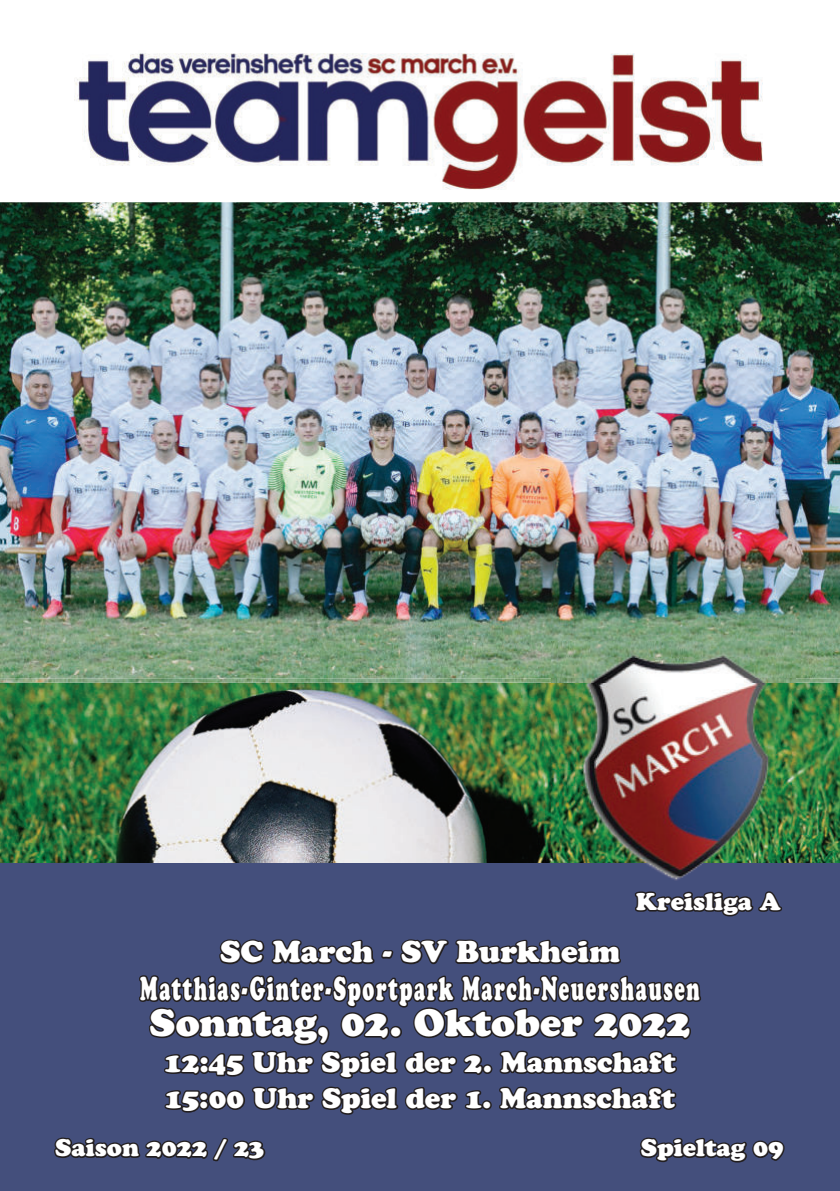
<style>
.page{position:relative;width:840px;height:1191px;background:#fff}
.page>*{position:absolute;margin:0;border:0;box-sizing:border-box;transform-origin:0 0}
.t1{font:38px "Cooper Black Std";letter-spacing:-.005em;color:#fff}
.t2{font:32.8px "Cooper Black Std";letter-spacing:.09em;color:#fff;scale:.57 1}
.t3{font:30px "Cooper Black Std";color:#fff}
.t4{font:28px/36px "Cooper Black Std";color:#fff}
.t5{font:24px "Cooper Black Std";color:#fff}
</style>
<div class="page">
<img style="left:0;top:202px;width:839px;height:661px">
<div style="left:0;top:863px;width:839px;height:328px;background:#444f7c"></div>
<img style="left:74px;top:53px;width:689px;height:137px">
<img style="left:785px;top:641px;width:10px;height:222px">
<img style="left:53px;top:533px;width:732px;height:630px">
<p class="t5" style="left:635px;top:893px;width:146px">Kreisliga A</p>
<p class="t3" style="left:220px;top:940px;width:401px">SC March - SV Burkheim</p>
<p class="t2" style="left:140px;top:976px;width:982px">Matthias-Ginter-Sportpark March-Neuershausen</p>
<h1 class="t1" style="left:149px;top:1008px;width:542px">Sonntag, 02. Oktober 2022</h1>
<p class="t4" style="left:164px;top:1046px;width:512px">12:45 Uhr Spiel der 2. Mannschaft<br>15:00 Uhr Spiel der 1. Mannschaft</p>
<p class="t5" style="left:55px;top:1139px;width:211px">Saison 2022 / 23</p>
<p class="t5" style="left:640px;top:1139px;width:144px">Spieltag 09</p>
</div>
